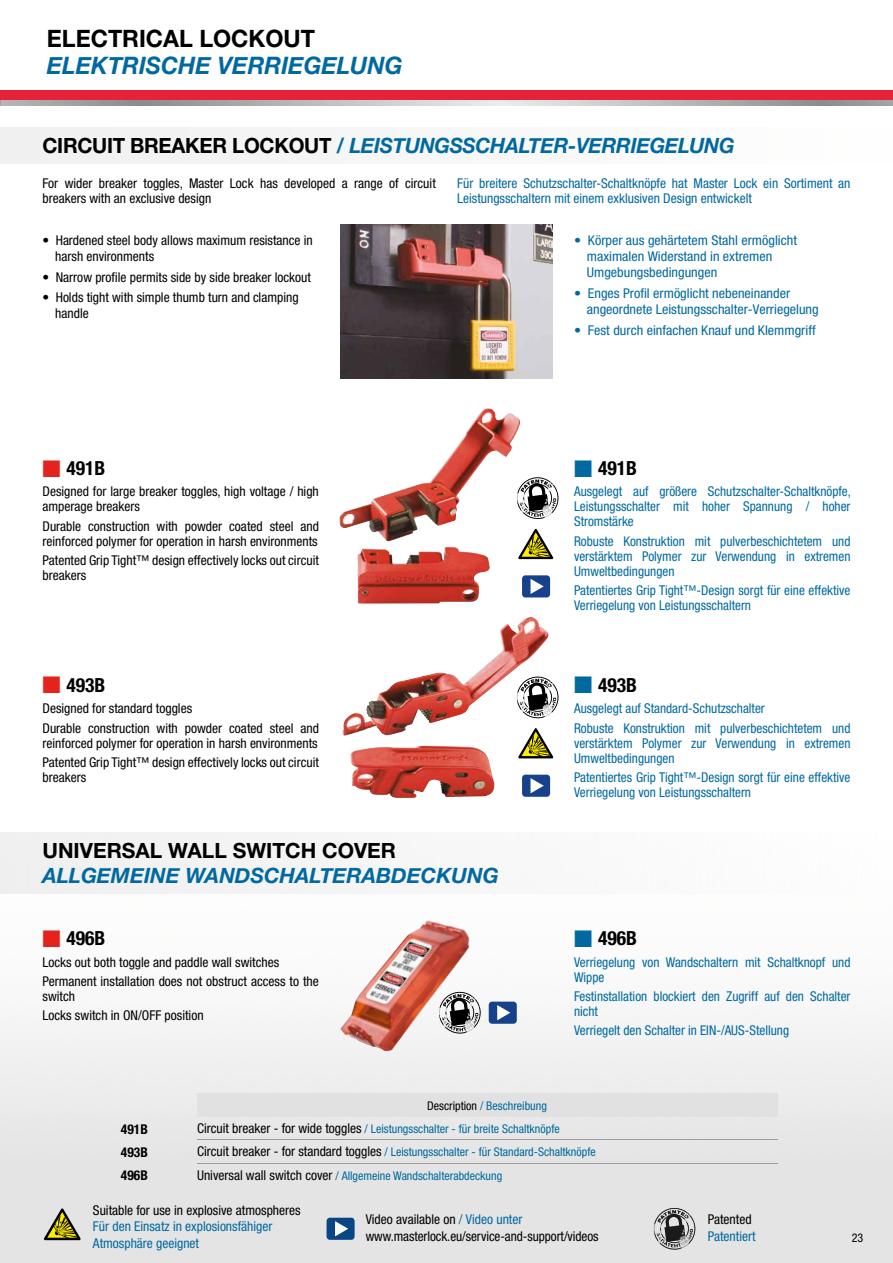
<style>
.page{position:relative;width:893px;height:1263px;background:#fff}
.page>*{position:absolute;margin:0;border:0;box-sizing:border-box;transform-origin:0 0}
.t1{font:italic 700 24px "Helvetica Neue";color:#0069a0}
.t2{font:700 24px "Helvetica Neue LT Std";color:#000}
.t3{font:italic 700 21px "Helvetica Neue";letter-spacing:-.015em;color:#0069a0}
.t4{font:700 21px "Helvetica Neue LT Std";color:#000}
.t5{font:700 condensed 19.5px "Helvetica Neue";color:#000}
.t6{font:condensed 13.5px/15px "Helvetica Neue";color:#0069a0}
.t7{font:condensed 13.5px/15px "Helvetica Neue";color:#000}
.t8{font:condensed 13.5px/16.2px "Helvetica Neue LT Std";color:#000}
.t9{font:condensed 13.5px/16.2px "Helvetica Neue LT Std";color:#0069a0;scale:1.05 1}
.t10{font:condensed 13.5px/16.2px "Helvetica Neue LT Std";color:#0069a0}
.t11{font:700 condensed 13.5px "Helvetica Neue";color:#000}
.t12{font:condensed 12px "Helvetica Neue LT Std";color:#0069a0}
.t13{font:condensed 12px "Helvetica Neue LT Std";color:#000}
.s1{font-family:"Helvetica Neue LT Std";font-style:normal;color:#000}
.s2{color:#e5231d}
.s3{color:#000}
.s4{color:#0069a0}
.s5{font-size:13.5px;color:#000}
</style>
<div class="page">
<img style="left:0;top:893px;width:893px;height:370px">
<div style="left:0;top:90px;width:893px;height:16px;background:#e62239"></div>
<svg style="left:1px;top:100px;width:892px;height:6px;background:#b6b6b5"></svg>
<svg style="left:44px;top:1208px;width:37px;height:32px"></svg>
<div style="left:327px;top:1218px;width:28px;height:22px;background:#094784;border-radius:3px"></div>
<svg style="left:335px;top:1221px;width:13px;height:15px"></svg>
<img style="left:693px;top:1208px;width:3px;height:41px">
<svg style="left:652px;top:1207px;width:41px;height:44px;background:#9b9a9a"></svg>
<img style="left:340px;top:225px;width:213px;height:154px">
<div style="left:0;top:128px;width:893px;height:36px;background:#f8f7f8"></div>
<img style="left:342px;top:617px;width:207px;height:119px">
<img style="left:350px;top:745px;width:145px;height:53px">
<img style="left:357px;top:546px;width:133px;height:57px">
<img style="left:339px;top:409px;width:182px;height:133px">
<div style="left:522px;top:775px;width:28px;height:22px;background:#17428b;border-radius:3px"></div>
<svg style="left:530px;top:778px;width:14px;height:15px"></svg>
<svg style="left:518px;top:728px;width:36px;height:30px"></svg>
<svg style="left:515px;top:675px;width:43px;height:44px"></svg>
<div style="left:522px;top:575px;width:28px;height:22px;background:#17428b;border-radius:3px"></div>
<svg style="left:530px;top:579px;width:14px;height:15px"></svg>
<svg style="left:518px;top:529px;width:36px;height:30px"></svg>
<svg style="left:515px;top:476px;width:43px;height:44px"></svg>
<div style="left:197px;top:1093px;width:580px;height:24px;background:#e1e1e1"></div>
<hr style="left:197px;top:1139px;width:580px;height:1px;background:#9d9d9c">
<hr style="left:197px;top:1163px;width:580px;height:1px;background:#9d9d9c">
<img style="left:340px;top:920px;width:130px;height:131px">
<div style="left:489px;top:1002px;width:28px;height:22px;background:#17428b;border-radius:3px"></div>
<svg style="left:497px;top:1005px;width:13px;height:15px"></svg>
<img style="left:478px;top:992px;width:3px;height:41px">
<svg style="left:438px;top:990px;width:40px;height:45px"></svg>
<h1 class="t2" style="left:47px;top:24px;width:270px">ELECTRICAL LOCKOUT</h1>
<h1 class="t1" style="left:47px;top:47px;width:357px">ELEKTRISCHE VERRIEGELUNG</h1>
<h2 class="t3" style="left:43px;top:129px;width:693px"><span class="s1">CIRCUIT BREAKER LOCKOUT</span> / LEISTUNGSSCHALTER-VERRIEGELUNG</h2>
<p class="t7" style="left:43px;top:176px;width:395px">For wider breaker toggles, Master Lock has developed a range of circuit breakers with an exclusive design</p>
<p class="t6" style="left:457px;top:176px;width:395px">Für breitere Schutzschalter-Schaltknöpfe hat Master Lock ein Sortiment an<br>Leistungsschaltern mit einem exklusiven Design entwickelt</p>
<p class="t8" style="left:55px;top:232px;width:259px;text-indent:-13px">• Hardened steel body allows maximum resistance in harsh environments</p>
<p class="t8" style="left:43px;top:269px;width:270px">• Narrow profile permits side by side breaker lockout</p>
<p class="t8" style="left:55px;top:289px;width:245px;text-indent:-13px">• Holds tight with simple thumb turn and clamping handle</p>
<p class="t9" style="left:587px;top:232px;width:202px;text-indent:-13px">• Körper aus gehärtetem Stahl ermöglicht maximalen Widerstand in extremen<br>Umgebungsbedingungen</p>
<p class="t9" style="left:587px;top:285px;width:222px;text-indent:-13px">• Enges Profil ermöglicht nebeneinander angeordnete Leistungsschalter-Verriegelung</p>
<p class="t9" style="left:574px;top:322px;width:232px">• Fest durch einfachen Knauf und Klemmgriff</p>
<h3 class="t5" style="left:43px;top:456px;width:64px"><span class="s2">■</span> 491B</h3>
<p class="t7" style="left:43px;top:484px;width:278px">Designed for large breaker toggles, high voltage / high amperage breakers</p>
<p class="t7" style="left:43px;top:518px;width:278px">Durable construction with powder coated steel and reinforced polymer for operation in harsh environments</p>
<p class="t7" style="left:43px;top:552px;width:278px">Patented Grip Tight™ design effectively locks out circuit breakers</p>
<h3 class="t5" style="left:43px;top:673px;width:64px"><span class="s2">■</span> 493B</h3>
<p class="t7" style="left:43px;top:699px;width:278px;line-height:19.2px">Designed for standard toggles<br>Durable construction with powder coated steel and</p>
<p class="t7" style="left:43px;top:733px;width:278px;line-height:19.2px">reinforced polymer for operation in harsh environments<br>Patented Grip Tight™ design effectively locks out circuit</p>
<p class="t7" style="left:43px;top:769px;width:45px">breakers</p>
<h2 class="t4" style="left:43px;top:837px;width:355px">UNIVERSAL WALL SWITCH COVER</h2>
<h2 class="t3" style="left:43px;top:859px;width:458px">ALLGEMEINE WANDSCHALTERABDECKUNG</h2>
<h3 class="t5" style="left:43px;top:926px;width:64px"><span class="s2">■</span> 496B</h3>
<p class="t7" style="left:43px;top:952px;width:278px;line-height:19.2px">Locks out both toggle and paddle wall switches<br>Permanent installation does not obstruct access to the</p>
<p class="t7" style="left:43px;top:986px;width:163px;line-height:19.2px">switch<br>Locks switch in ON/OFF position</p>
<p class="t12" style="left:427px;top:1099px;width:121px"><span class="s3">Description</span> / Beschreibung</p>
<h3 class="t5" style="left:574px;top:456px;width:64px"><span class="s4">■</span> 491B</h3>
<p class="t6" style="left:574px;top:484px;width:278px;text-align:justify">Ausgelegt auf größere Schutzschalter-Schaltknöpfe, Leistungsschalter mit hoher Spannung / hoher Stromstärke</p>
<p class="t6" style="left:574px;top:533px;width:278px;text-align:justify">Robuste Konstruktion mit pulverbeschichtetem und verstärktem Polymer zur Verwendung in extremen Umweltbedingungen</p>
<p class="t6" style="left:574px;top:582px;width:278px">Patentiertes Grip Tight™-Design sorgt für eine effektive<br>Verriegelung von Leistungsschaltern</p>
<h3 class="t5" style="left:574px;top:673px;width:64px"><span class="s4">■</span> 493B</h3>
<p class="t6" style="left:574px;top:699px;width:278px;line-height:19.2px">Ausgelegt auf Standard-Schutzschalter<br>Robuste Konstruktion mit pulverbeschichtetem und</p>
<p class="t6" style="left:574px;top:735px;width:278px">verstärktem Polymer zur Verwendung in extremen<br>Umweltbedingungen</p>
<p class="t6" style="left:574px;top:769px;width:278px">Patentiertes Grip Tight™-Design sorgt für eine effektive<br>Verriegelung von Leistungsschaltern</p>
<h3 class="t5" style="left:574px;top:926px;width:64px"><span class="s4">■</span> 496B</h3>
<p class="t6" style="left:574px;top:954px;width:278px">Verriegelung von Wandschaltern mit Schaltknopf und<br>Wippe</p>
<p class="t6" style="left:574px;top:988px;width:278px">Festinstallation blockiert den Zugriff auf den Schalter nicht</p>
<p class="t6" style="left:574px;top:1023px;width:217px">Verriegelt den Schalter in EIN-/AUS-Stellung</p>
<p class="t11" style="left:121px;top:1120px;width:28px">491B</p>
<p class="t12" style="left:197px;top:1122px;width:364px"><span class="s5">Circuit breaker - for wide toggles</span> / Leistungsschalter - für breite Schaltknöpfe</p>
<p class="t11" style="left:121px;top:1144px;width:28px">493B</p>
<p class="t12" style="left:197px;top:1145px;width:400px"><span class="s5">Circuit breaker - for standard toggles</span> / Leistungsschalter - für Standard-Schaltknöpfe</p>
<p class="t11" style="left:121px;top:1167px;width:28px">496B</p>
<p class="t12" style="left:197px;top:1168px;width:307px"><span class="s5">Universal wall switch cover</span> / Allgemeine Wandschalterabdeckung</p>
<p class="t8" style="left:93px;top:1202px;width:209px">Suitable for use in explosive atmospheres</p>
<p class="t10" style="left:93px;top:1218px;width:181px">Für den Einsatz in explosionsfähiger<br>Atmosphäre geeignet</p>
<p class="t8" style="left:366px;top:1211px;width:234px">Video available on <span class="s4">/ Video unter </span>www.masterlock.eu/service-and-support/videos</p>
<p class="t8" style="left:708px;top:1211px;width:45px">Patented</p>
<p class="t10" style="left:708px;top:1227px;width:49px">Patentiert</p>
<p class="t13" style="left:852px;top:1230px;width:13px">23</p>
</div>
